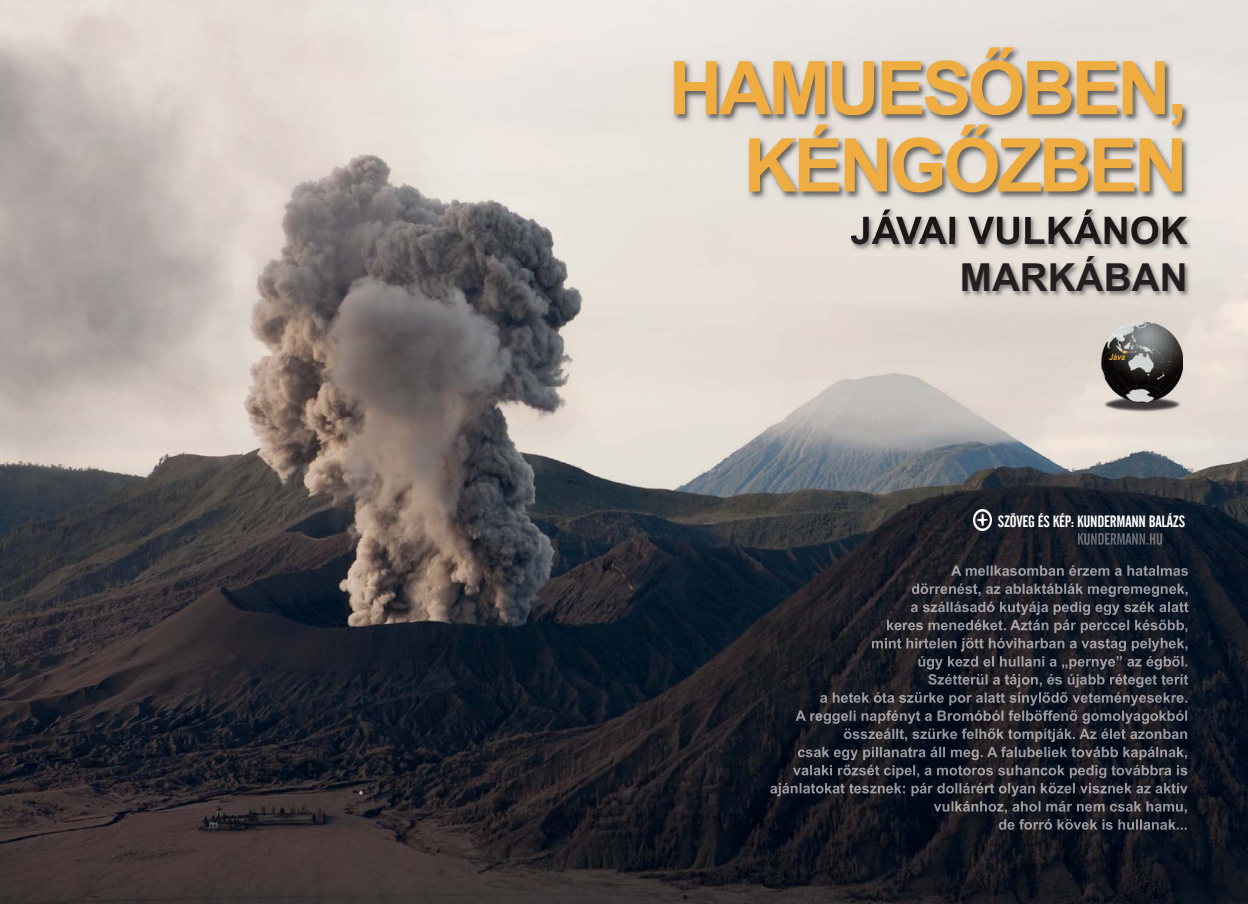
<style>
.page{position:relative;width:1248px;height:904px;background:#fff}
.page>*{position:absolute;margin:0;border:0;box-sizing:border-box;transform-origin:0 0}
.t1{font:700 74.12px/77.1px "Arial";letter-spacing:-.05em;color:#efac41;text-align:right}
.t2{font:700 38.62px/46.4px "Arial";color:#231f20;text-align:right}
.t3{font:16.25px "Alternate Gothic 2 HU Normal";letter-spacing:-.015em;color:#fff}
.t4{font:italic 700 8.75px "Arial Narrow";color:#efac41}
</style>
<div class="page">
<img style="left:0;top:0;width:1247px;height:903px">
<img style="left:791px;top:237px;width:452px;height:82px">
<img style="left:950px;top:565px;width:103px;height:11px">
<img style="left:911px;top:583px;width:81px;height:13px">
<img style="left:910px;top:601px;width:66px;height:11px">
<img style="left:886px;top:620px;width:95px;height:10px">
<img style="left:871px;top:638px;width:93px;height:11px">
<img style="left:918px;top:656px;width:111px;height:13px">
<img style="left:928px;top:674px;width:80px;height:10px">
<img style="left:820px;top:692px;width:86px;height:10px">
<img style="left:795px;top:710px;width:90px;height:13px">
<img style="left:843px;top:728px;width:76px;height:13px">
<img style="left:797px;top:746px;width:93px;height:14px">
<img style="left:793px;top:764px;width:86px;height:11px">
<img style="left:770px;top:782px;width:67px;height:14px">
<img style="left:933px;top:801px;width:92px;height:12px">
<img style="left:998px;top:819px;width:114px;height:10px">
<img style="left:973px;top:510px;width:18px;height:20px">
<img style="left:563px;top:40px;width:684px;height:197px">
<img style="left:850px;top:217px;width:18px;height:20px">
<img style="left:873px;top:209px;width:22px;height:28px">
<img style="left:895px;top:209px;width:292px;height:28px">
<img style="left:1101px;top:321px;width:81px;height:97px">
<img style="left:1077px;top:533px;width:84px;height:12px">
<svg style="left:1122px;top:350px;width:4px;height:4px"></svg>
<h1 class="t1" style="left:668px;top:57px;width:520px">HAMUESŐBEN,<br>KÉNGŐZBEN</h1>
<h2 class="t2" style="left:850px;top:211px;width:339px">JÁVAI VULKÁNOK<br>MARKÁBAN</h2>
<p class="t4" style="left:1108px;top:351px;width:17px">Jáva</p>
<p class="t3" style="left:997px;top:515px;width:189px">SZÖVEG ÉS KÉP: KUNDERMANN BALÁZS</p>
</div>
